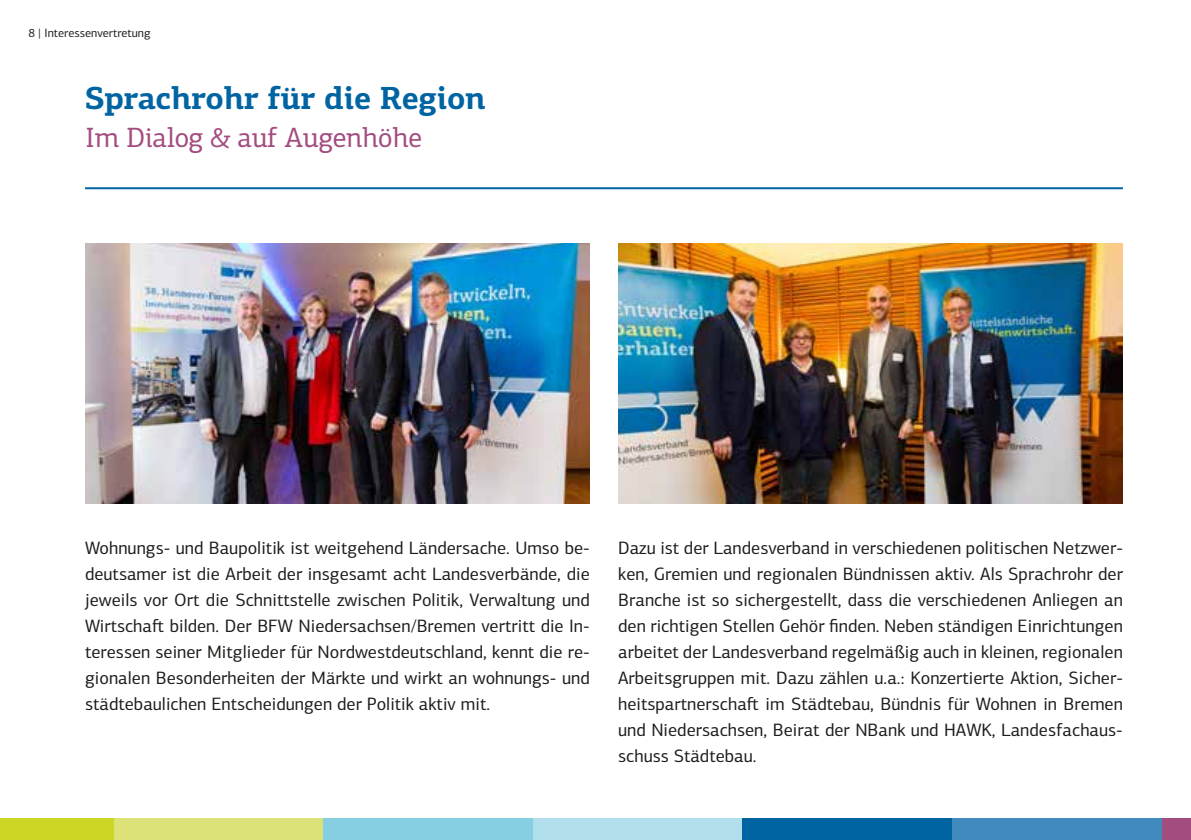
<style>
.page{position:relative;width:1191px;height:840px;background:#fff}
.page>*{position:absolute;margin:0;border:0;box-sizing:border-box;transform-origin:0 0}
.t1{font:700 32px "PF Centro Slab Pro";letter-spacing:-.01em;color:#0064a3}
.t2{font:28px "PF Centro Slab Pro";letter-spacing:-.01em;color:#a34c80}
.t3{font:18px/26px "PF Centro Sans Pro";color:#1d1d1b;text-align:justify}
.t4{font:12px "PF Centro Sans Pro";color:#1d1d1b}
</style>
<div class="page">
<hr style="left:85px;top:187px;width:1038px;height:2px;background:#0064a3">
<div style="left:0;top:817px;width:114px;height:22px;background:#ccd625"></div>
<div style="left:533px;top:817px;width:209px;height:22px;background:#b1deeb"></div>
<div style="left:1161px;top:817px;width:30px;height:22px;background:#a34c80"></div>
<div style="left:114px;top:817px;width:209px;height:22px;background:#dde278"></div>
<div style="left:742px;top:817px;width:210px;height:22px;background:#0064a3"></div>
<div style="left:323px;top:817px;width:210px;height:22px;background:#86cee1"></div>
<div style="left:952px;top:817px;width:209px;height:22px;background:#418abe"></div>
<img style="left:85px;top:243px;width:505px;height:260px">
<img style="left:618px;top:243px;width:504px;height:260px">
<p class="t4" style="left:28px;top:26px;width:124px">8 | Interessenvertretung</p>
<h1 class="t1" style="left:85px;top:78px;width:402px">Sprachrohr für die Region</h1>
<h2 class="t2" style="left:85px;top:120px;width:338px">Im Dialog &amp; auf Augenhöhe</h2>
<p class="t3" style="left:85px;top:534px;width:506px">Wohnungs- und Baupolitik ist weitgehend Ländersache. Umso be&shy;deutsamer ist die Arbeit der insgesamt acht Landesverbände, die jeweils vor Ort die Schnittstelle zwischen Politik, Verwaltung und Wirtschaft bilden. Der BFW Niedersachsen/Bremen vertritt die In&shy;teressen seiner Mitglieder für Nordwestdeutschland, kennt die re&shy;gionalen Besonderheiten der Märkte und wirkt an wohnungs- und städtebaulichen Entscheidungen der Politik aktiv mit.</p>
<p class="t3" style="left:618px;top:534px;width:506px">Dazu ist der Landesverband in verschiedenen politischen Netzwer&shy;ken, Gremien und regionalen Bündnissen aktiv. Als Sprachrohr der Branche ist so sichergestellt, dass die verschiedenen Anliegen an den richtigen Stellen Gehör finden. Neben ständigen Einrichtungen arbeitet der Landesverband regelmäßig auch in kleinen, regionalen Arbeitsgruppen mit. Dazu zählen u.a.: Konzertierte Aktion, Sicher&shy;heitspartnerschaft im Städtebau, Bündnis für Wohnen in Bremen und Niedersachsen, Beirat der NBank und HAWK, Landesfachaus&shy;schuss Städtebau.</p>
</div>
